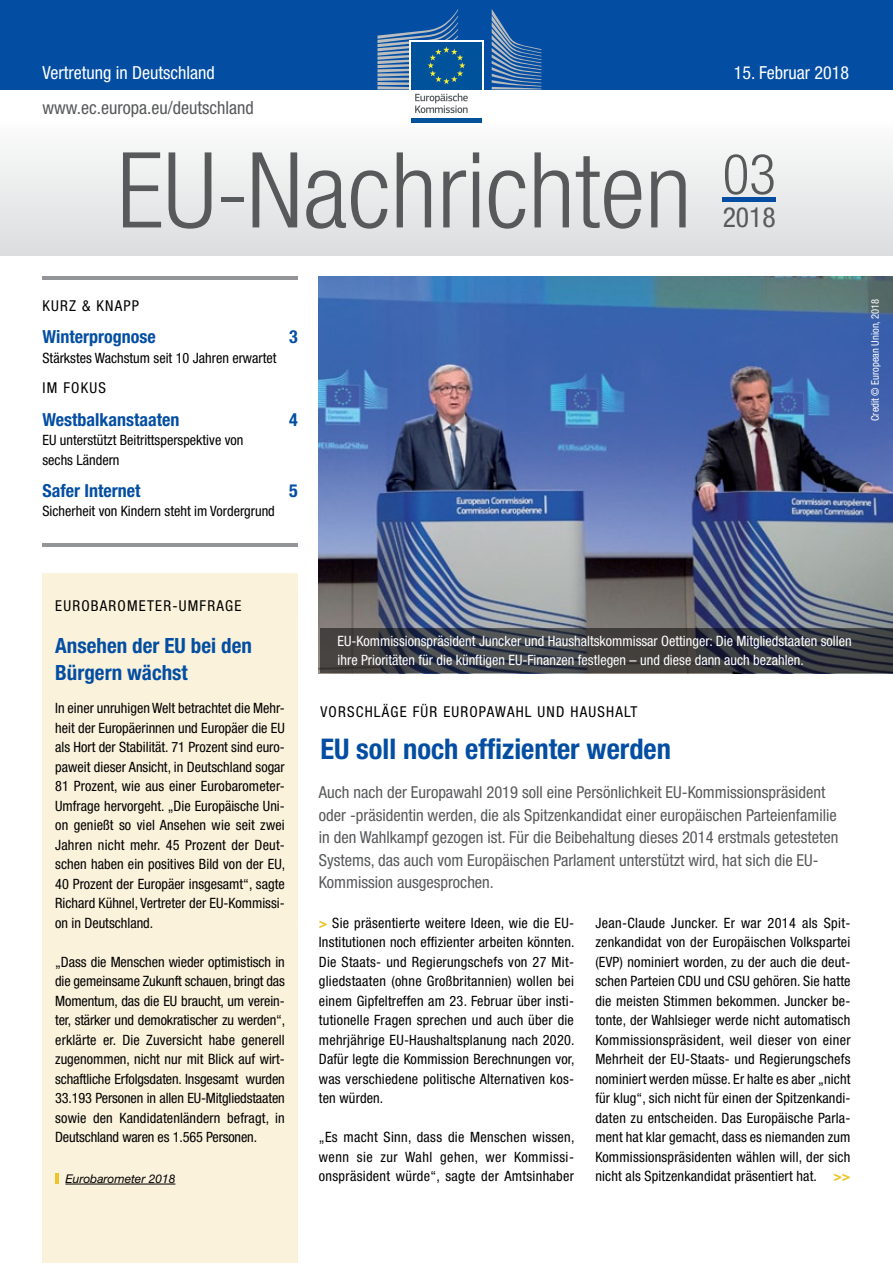
<style>
.page{position:relative;width:893px;height:1263px;background:#fff}
.page>*{position:absolute;margin:0;border:0;box-sizing:border-box;transform-origin:0 0}
.t1{font:300 condensed 105px "Helvetica Neue LT";color:#58595b}
.t2{font:300 condensed 56.1px "Helvetica Neue LT";color:#58595b}
.t3{font:700 condensed 28.5px "Helvetica Neue LT";color:#034ea2}
.t4{font:condensed 27.75px "Helvetica Neue LT";color:#58595b}
.t5{font:700 condensed 21px/27px "Helvetica Neue LT";color:#034ea2}
.t6{font:700 condensed 18px "Helvetica Neue LT";color:#034ea2}
.t7{font:condensed 18px "Helvetica Neue LT";color:#fff}
.t8{font:condensed 18px "Helvetica Neue LT";color:#58595b}
.t9{font:condensed 16.5px/22.5px "Helvetica Neue LT";color:#58595b}
.t10{font:condensed 15px "Helvetica Neue LT";letter-spacing:.08em;color:#000}
.t11{font:condensed 14.25px/19.5px "Helvetica Neue LT";letter-spacing:.01em;color:#000;text-align:justify}
.t12{font:condensed 14.25px/19.5px "Helvetica Neue LT";color:#fff}
.t13{font:italic 12px "Helvetica Neue LT";color:#000}
.t14{font:condensed 10.5px "Helvetica Neue LT";color:#fff}
.s1{font-weight:700;color:#edc52a}
</style>
<div class="page">
<div style="left:0;top:118px;width:893px;height:137px;background:linear-gradient(to bottom,#fcfcfd,#dcdddf)"></div>
<div style="left:0;top:0;width:893px;height:89px;background:#034ea2"></div>
<svg style="left:492px;top:9px;width:49px;height:80px"></svg>
<svg style="left:409px;top:40px;width:75px;height:51px"></svg>
<div style="left:411px;top:42px;width:71px;height:47px;background:#00529b"></div>
<hr style="left:411px;top:118px;width:71px;height:4px;background:#00529b">
<svg style="left:377px;top:9px;width:91px;height:104px"></svg>
<div style="left:723px;top:197px;width:53px;height:5px;background:#034ea2"></div>
<hr style="left:221px;top:198px;width:22px;height:4px;background:#58595b">
<img style="left:319px;top:276px;width:574px;height:397px">
<div style="left:43px;top:573px;width:255px;height:690px;background:#fbf2dc"></div>
<hr style="left:43px;top:276px;width:255px;height:4px;background:#939598">
<hr style="left:43px;top:543px;width:255px;height:4px;background:#939598">
<svg style="left:320px;top:628px;width:573px;height:44px;background:#3a3c42"></svg>
<hr style="left:65px;top:1184px;width:110px;height:1px;background:#000">
<hr style="left:55px;top:1173px;width:4px;height:11px;background:#edc52a">
<p class="t7" style="left:43px;top:62px;width:174px">Vertretung in Deutschland</p>
<p class="t8" style="left:43px;top:97px;width:213px">www.ec.europa.eu/deutschland</p>
<h1 class="t1" style="left:117px;top:130px;width:576px">EU Nachrichten</h1>
<p class="t10" style="left:43px;top:297px;width:98px">Kurz &amp; Knapp</p>
<p class="t6" style="left:43px;top:326px;width:115px">Winterprognose</p>
<p class="t6" style="left:289px;top:326px;width:10px">3</p>
<p class="t11" style="left:43px;top:348px;width:235px">Stärkstes Wachstum seit 10 Jahren erwartet</p>
<p class="t10" style="left:43px;top:379px;width:65px">Im Fokus</p>
<p class="t6" style="left:43px;top:408px;width:138px">Westbalkanstaaten</p>
<p class="t6" style="left:289px;top:408px;width:10px">4</p>
<p class="t11" style="left:43px;top:430px;width:202px">EU unterstützt Beitrittsperspektive von sechs Ländern</p>
<p class="t6" style="left:43px;top:479px;width:99px">Safer Internet</p>
<p class="t6" style="left:289px;top:479px;width:10px">5</p>
<p class="t11" style="left:43px;top:501px;width:234px">Sicherheit von Kindern steht im Vordergrund</p>
<p class="t7" style="left:734px;top:62px;width:117px">15. Februar 2018</p>
<h2 class="t2" style="left:723px;top:142px;width:55px">03</h2>
<h3 class="t4" style="left:723px;top:202px;width:55px">2018</h3>
<p class="t14" style="left:869px;top:421px;width:124px;rotate:-90deg">Credit © European Union, 2018</p>
<p class="t10" style="left:55px;top:597px;width:134px">Eurobarometer-Umf</p>
<p class="t10" style="left:207px;top:597px;width:35px">rage</p>
<h3 class="t5" style="left:55px;top:631px;width:198px">Ansehen der EU bei den<br>Bürgern wächst</h3>
<p class="t11" style="left:55px;top:698px;width:232px;text-align:left">In einer unruhigen Welt betrachtet die Mehr&shy;heit der Europäerinnen und Europäer die EU als Hort der Stabilität. 71 Prozent sind euro&shy;paweit dieser Ansicht, in Deutschland sogar 81 Prozent, wie aus einer Eurobarometer-Umfrage hervorgeht. „Die Europäische Uni&shy;on genießt so viel Ansehen wie seit zwei Jahren nicht mehr. 45 Prozent der Deut&shy;schen haben ein positives Bild von der EU , 40 Prozent der Europäer insgesamt“, sagte Richard Kühnel, Vertreter der EU-Kommissi&shy;on in Deutschland.</p>
<p class="t11" style="left:55px;top:952px;width:232px">„Dass die Menschen wieder optimistisch in die gemeinsame Zukunft schauen, bringt das Momentum, das die EU braucht, um verein&shy;ter, stärker und demokratischer zu werden“, erklärte er. Die Zuversicht habe generell zugenommen, nicht nur mit Blick auf wirt&shy;schaftliche Erfolgsdaten. Insgesamt wurden 33.193 Personen in allen EU-Mitgliedstaaten sowie den Kandidatenländern befragt, in Deutschland waren es 1.565 Personen.</p>
<p class="t13" style="left:65px;top:1171px;width:112px">Eurobarometer 2018</p>
<p class="t12" style="left:338px;top:631px;width:515px">EU-Kommissionspräsident Juncker und Haushaltskommissar Oettinger: Die Mitgliedstaaten sollen ihre Prioritäten für die künftigen EU-Finanzen festlegen – und diese dann auch bezahlen.</p>
<p class="t10" style="left:320px;top:703px;width:319px">Vorschläge für Europawahl und Haushalt</p>
<h3 class="t3" style="left:320px;top:732px;width:352px">EU soll noch effizienter werden</h3>
<p class="t9" style="left:319px;top:781px;width:521px">Auch nach der Europawahl 2019 soll eine Persönlichkeit EU-Kommissionspräsident oder -präsidentin werden, die als Spitzenkandidat einer europäischen Parteienfamilie in den Wahlkampf gezogen ist. Für die Beibehaltung dieses 2014 erstmals getesteten Systems, das auch vom Europäischen Parlament unterstützt wird, hat sich die EU-Kommission ausgesprochen.</p>
<p class="t11" style="left:319px;top:913px;width:257px"><span class="s1">&gt;</span> Sie präsentierte weitere Ideen, wie die EU-Institutionen noch effizienter arbeiten könnten.<br>Die Staats- und Regierungschefs von 27 Mit&shy;gliedstaaten (ohne Großbritannien) wollen bei einem Gipfeltreffen am 23. Februar über insti&shy;tutionelle Fragen sprechen und auch über die mehrjährige EU-Haushaltsplanung nach 2020.<br>Dafür legte die Kommission Berechnungen vor, was verschiedene politische Alternativen kos&shy;ten würden.</p>
<p class="t11" style="left:319px;top:1127px;width:257px">„Es macht Sinn, dass die Menschen wissen, wenn sie zur Wahl gehen, wer Kommissi&shy;onspräsident würde“, sagte der Amtsinhaber</p>
<p class="t11" style="left:595px;top:913px;width:257px">Jean-Claude Juncker. Er war 2014 als Spit&shy;zenkandidat von der Europäischen Volkspartei (EVP) nominiert worden, zu der auch die deut&shy;schen Parteien CDU und CSU</p>
<p class="t11" style="left:595px;top:971px;width:257px;text-indent:158px">gehören. Sie hatte die meisten Stimmen bekommen. Juncker be&shy;tonte, der Wahlsieger werde nicht automatisch Kommissionspräsident, weil dieser von einer Mehrheit der EU-Staats- und Regierungschefs nominiert werden müsse. Er halte es aber „nicht für klug“, sich nicht für einen der Spitzenkandi&shy;daten zu entscheiden. Das Europäische Parla&shy;ment hat klar gemacht, dass es niemanden zum Kommissionspräsidenten wählen will, der sich nicht als Spitzenkandidat präsentiert hat. <span class="s1">&gt;&gt;</span></p>
</div>
